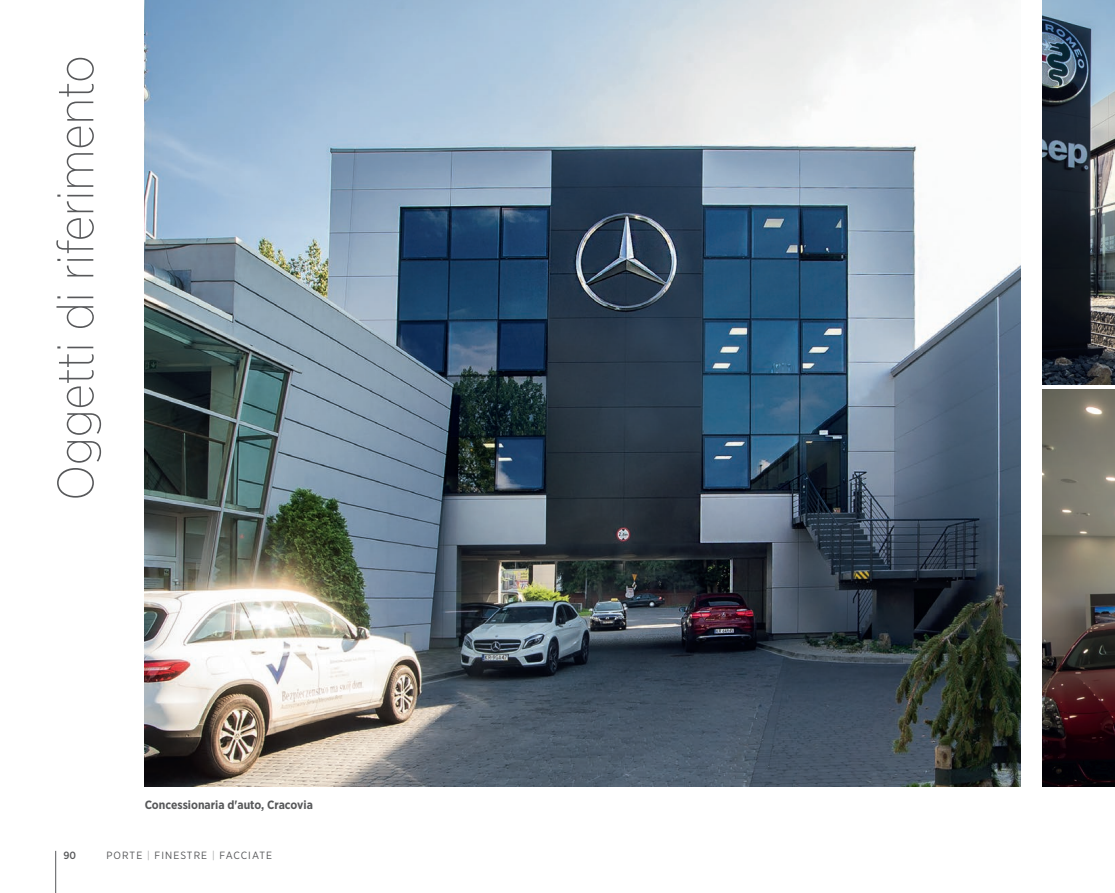
<style>
.page{position:relative;width:1115px;height:893px;background:#fff}
.page>*{position:absolute;margin:0;border:0;box-sizing:border-box;transform-origin:0 0}
.t1{font:200 51px "Gotham Narrow";letter-spacing:-.01em;color:#57585a}
.t2{font:700 12px "Gotham Narrow";color:#57585a}
.t3{font:10.5px "Gotham Narrow";letter-spacing:.1em;color:#57585a}
.t4{font:500 10.5px "Gotham Narrow";color:#57585a}
.s1{font-weight:200}
</style>
<div class="page">
<img style="left:145px;top:0;width:874px;height:787px">
<img style="left:1042px;top:389px;width:72px;height:398px">
<img style="left:1042px;top:0;width:72px;height:384px">
<hr style="left:55px;top:851px;width:1px;height:42px;background:#57585a">
<h1 class="t1" style="left:45px;top:501px;width:447px;rotate:-90deg">Oggetti di riferimento</h1>
<p class="t2" style="left:145px;top:796px;width:170px">Concessionaria d'auto, Cracovia</p>
<p class="t4" style="left:63px;top:848px;width:14px">90</p>
<p class="t3" style="left:106px;top:849px;width:167px">PORTE <span class="s1">|</span> FINESTRE <span class="s1">|</span> FACCIATE</p>
</div>
